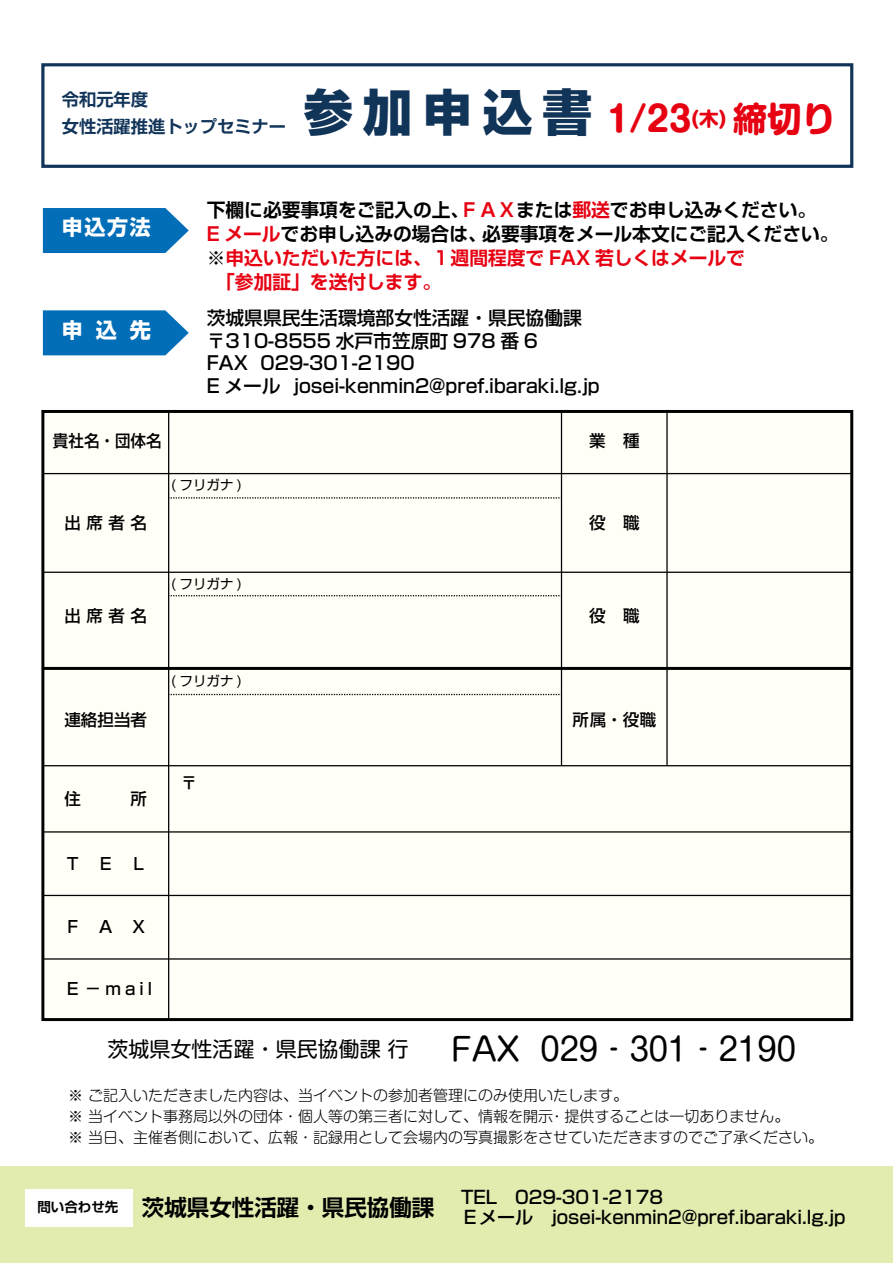
<style>
.page{position:relative;width:893px;height:1263px;background:#fff}
.page>*{position:absolute;margin:0;border:0;box-sizing:border-box;transform-origin:0 0}
.t1{font:800 49.5px "Shin Go Pro";letter-spacing:.205em;color:#113459}
.t2{font:700 34.5px "Shin M Go Pro";color:#e60012}
.t3{font:31.5px "Shin M Go Pro";color:#000}
.t4{font:700 22.5px "Shin Go Pro De";color:#000}
.t5{font:21px "Shin M Go Pro";color:#000}
.t6{font:700 21px "Shin Go Pro";letter-spacing:.08em;color:#fff}
.t7{font:700 19.5px "Shin M Go Pro";color:#e60012}
.t8{font:500 18.75px "Shin Go Pro";color:#000}
.t9{font:700 18.75px/24px "Shin Go Pro De";color:#e60012}
.t10{font:700 18.75px "Shin Go Pro De";color:#000}
.t11{font:500 18px "Shin Go Pro";color:#000}
.t12{font:700 17.25px "Shin Go Pro De";color:#113459}
.t13{font:500 16.5px "Shin Go Pro";letter-spacing:.04em;color:#000}
.t14{font:500 16.5px "Shin Go Pro";letter-spacing:.04em;color:#000;scale:.94 1}
.t15{font:300 15px/21px "Shin M Go Pro";color:#000}
.t16{font:13.5px "Shin Go Pro";color:#000}
.t17{font:700 13.5px "Shin Go Pro De";color:#000}
.s1{color:#e60012}
.s2{color:#000}
</style>
<div class="page">
<div style="left:41px;top:63px;width:812px;height:105px;border:3px solid #113459"></div>
<svg style="left:43px;top:208px;width:146px;height:45px;background:#1779bd"></svg>
<div style="left:0;top:1167px;width:893px;height:96px;background:#e2ecaf"></div>
<div style="left:43px;top:411px;width:809px;height:608px;background:#fffef7"></div>
<div style="left:41px;top:410px;width:812px;height:611px;border:3px solid #000"></div>
<hr style="left:43px;top:473px;width:809px;height:1px;background:#000">
<hr style="left:43px;top:572px;width:809px;height:1px;background:#000">
<hr style="left:43px;top:667px;width:809px;height:3px;background:#000">
<svg style="left:169px;top:497px;width:392px;height:1px"></svg>
<svg style="left:169px;top:595px;width:392px;height:1px"></svg>
<svg style="left:169px;top:694px;width:392px;height:1px"></svg>
<hr style="left:43px;top:765px;width:809px;height:1px;background:#000">
<hr style="left:43px;top:831px;width:809px;height:1px;background:#000">
<hr style="left:43px;top:895px;width:809px;height:1px;background:#000">
<hr style="left:43px;top:958px;width:809px;height:1px;background:#000">
<hr style="left:168px;top:411px;width:1px;height:608px;background:#000">
<hr style="left:561px;top:411px;width:1px;height:355px;background:#000">
<hr style="left:666px;top:411px;width:2px;height:355px;background:#000">
<svg style="left:43px;top:310px;width:146px;height:45px;background:#197abe"></svg>
<div style="left:26px;top:1189px;width:107px;height:37px;background:#fff"></div>
<p class="t12" style="left:62px;top:86px;width:88px">令和元年度</p>
<p class="t12" style="left:62px;top:113px;width:226px">女性活躍推進トップセミナー</p>
<h1 class="t1" style="left:303px;top:73px;width:290px">参加申込書</h1>
<h2 class="t2" style="left:607px;top:91px;width:86px">1/23</h2>
<h3 class="t7" style="left:692px;top:103px;width:36px">木( )</h3>
<h2 class="t2" style="left:733px;top:91px;width:105px">締切り</h2>
<h3 class="t6" style="left:62px;top:211px;width:90px">申込方法</h3>
<h3 class="t6" style="left:62px;top:314px;width:90px">申込先</h3>
<p class="t10" style="left:460px;top:195px;width:358px"><span class="s1">ＦＡＸ</span>または<span class="s1">郵送</span>でお申し込みください。</p>
<p class="t10" style="left:207px;top:195px;width:264px">下欄に必要事項をご記入の上、</p>
<p class="t10" style="left:482px;top:219px;width:358px">必要事項をメール本文にご記入ください。</p>
<p class="t9" style="left:207px;top:220px;width:540px">E メール<span class="s2">でお申し込みの場合は、<br>※</span>申込いただいた方には、１週間程度で FAX 若しくはメールで　「参加証」を送付します。</p>
<p class="t8" style="left:207px;top:303px;width:376px">茨城県県民生活環境部女性活躍・県民協働課</p>
<p class="t8" style="left:207px;top:325px;width:333px">〒310-8555 水戸市笠原町 978 番 6</p>
<p class="t8" style="left:261px;top:348px;width:156px">029-301-2190</p>
<p class="t8" style="left:207px;top:348px;width:43px">FAX</p>
<p class="t8" style="left:207px;top:370px;width:75px">E メール</p>
<p class="t8" style="left:293px;top:370px;width:308px">josei-kenmin2@pref.ibaraki l g. j p.</p>
<p class="t14" style="left:53px;top:427px;width:117px">貴社名・団体名</p>
<p class="t13" style="left:64px;top:509px;width:84px">出席者名</p>
<p class="t16" style="left:171px;top:474px;width:72px">( フリガナ (</p>
<p class="t13" style="left:589px;top:427px;width:52px">業 種</p>
<p class="t13" style="left:589px;top:509px;width:52px">役 職</p>
<p class="t13" style="left:64px;top:602px;width:84px">出席者名</p>
<p class="t16" style="left:171px;top:573px;width:72px">( フリガナ (</p>
<p class="t13" style="left:589px;top:602px;width:52px">役 職</p>
<p class="t13" style="left:64px;top:706px;width:84px">連絡担当者</p>
<p class="t13" style="left:64px;top:785px;width:18px">住</p>
<p class="t13" style="left:131px;top:785px;width:18px">所</p>
<p class="t16" style="left:171px;top:670px;width:72px">( フリガナ (</p>
<p class="t13" style="left:181px;top:769px;width:18px">〒</p>
<p class="t13" style="left:572px;top:706px;width:85px">所属・役職</p>
<p class="t13" style="left:64px;top:850px;width:18px">Ｔ</p>
<p class="t13" style="left:64px;top:913px;width:18px">Ｆ</p>
<p class="t13" style="left:97px;top:850px;width:18px">Ｅ</p>
<p class="t13" style="left:97px;top:913px;width:18px">Ａ</p>
<p class="t13" style="left:131px;top:850px;width:18px">Ｌ</p>
<p class="t13" style="left:131px;top:913px;width:18px">Ｘ</p>
<p class="t13" style="left:64px;top:975px;width:89px">Ｅ－mail</p>
<h3 class="t3" style="left:451px;top:1024px;width:70px">FAX</h3>
<h3 class="t5" style="left:108px;top:1032px;width:344px">茨城県女性活躍・県民協働課行　　</h3>
<h3 class="t3" style="left:540px;top:1024px;width:257px">029‐301‐2190</h3>
<p class="t15" style="left:549px;top:1083px;width:241px;text-indent:-481px">※ ご記入いただきました内容は、当イベントの参加者管理にのみ使用いたします。<br>・提供することは一切ありません。</p>
<p class="t15" style="left:68px;top:1104px;width:756px">※ 当イベント事務局以外の団体・個人等の第三者に対して、情報を開示<br>※ 当日、主催者側において、広報・記録用として会場内の写真撮影をさせていただきますのでご了承ください。</p>
<p class="t17" style="left:37px;top:1196px;width:82px">問い合わせ先</p>
<h3 class="t4" style="left:142px;top:1189px;width:294px">茨城県女性活躍・県民協働課</h3>
<p class="t11" style="left:461px;top:1183px;width:37px">TEL</p>
<p class="t11" style="left:515px;top:1183px;width:149px">029-301-2178</p>
<p class="t11" style="left:461px;top:1202px;width:386px">Ｅメール　josei-kenmin2@pref.ibaraki l g. j p.</p>
</div>
